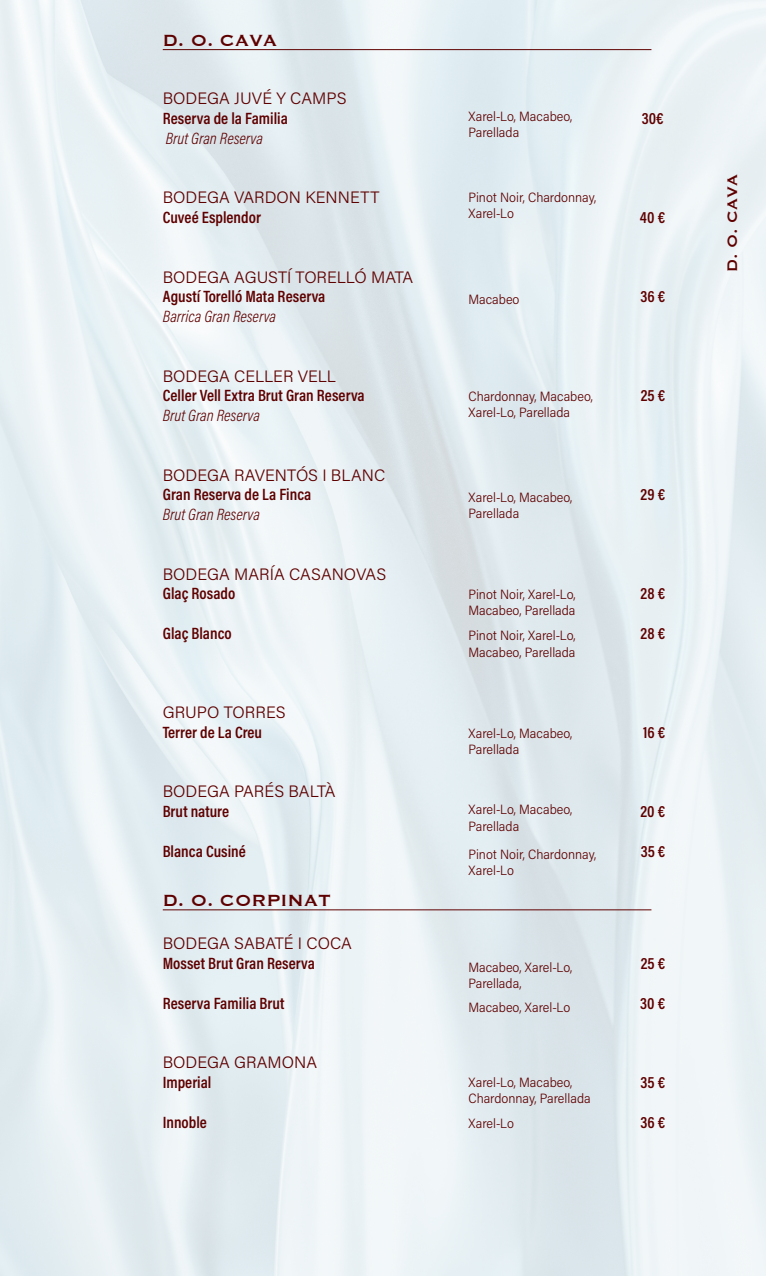
<style>
.page{position:relative;width:766px;height:1276px;background:#fff}
.page>*{position:absolute;margin:0;border:0;box-sizing:border-box;transform-origin:0 0}
.t1{font:21px "Copperplate";color:#5f0000}
.t2{font:18px "Copperplate";color:#5f0000}
.t3{font:16.5px "Acumin Variable Concept";letter-spacing:-.07em;color:#5f0000}
.t4{font:16.5px "Acumin Variable Concept";letter-spacing:.005em;color:#5f0000}
.t5{font:16.5px "Acumin Variable Concept";letter-spacing:.01em;color:#5f0000}
.t6{font:16.5px "Acumin Variable Concept";letter-spacing:-.115em;color:#5f0000}
.t7{font:16.5px "Acumin Variable Concept";letter-spacing:-.05em;color:#5f0000}
.t8{font:16.5px "Acumin Variable Concept";letter-spacing:-.08em;color:#5f0000}
.t9{font:16.5px "Acumin Variable Concept";letter-spacing:-.085em;color:#5f0000}
.t10{font:16.5px "Acumin Variable Concept";letter-spacing:-.105em;color:#5f0000}
.t11{font:16.5px "Acumin Variable Concept";letter-spacing:-.075em;color:#5f0000}
.t12{font:13.5px "Acumin Variable Concept";letter-spacing:-.02em;color:#5f0000}
</style>
<div class="page">
<hr style="left:163px;top:49px;width:488px;height:1px;background:#5f0000">
<hr style="left:163px;top:909px;width:488px;height:1px;background:#5f0000">
<p class="t1" style="left:163px;top:26px;width:116px">D. O. CAVA</p>
<p class="t5" style="left:163px;top:87px;width:185px">BODEGA JUVÉ Y CAMPS</p>
<p class="t3" style="left:163px;top:107px;width:128px">Reserva de la Familia</p>
<p class="t7" style="left:641px;top:107px;width:24px">30€</p>
<p class="t6" style="left:166px;top:127px;width:100px">Brut Gran Reserva</p>
<p class="t12" style="left:468px;top:107px;width:105px">Xarel-Lo, Macabeo,</p>
<p class="t12" style="left:468px;top:123px;width:53px">Parellada</p>
<p class="t5" style="left:163px;top:186px;width:218px">BODEGA VARDON KENNETT</p>
<p class="t9" style="left:163px;top:206px;width:100px">Cuveé Esplendor</p>
<p class="t7" style="left:639px;top:206px;width:28px">40 €</p>
<p class="t12" style="left:468px;top:188px;width:129px">Pinot Noir, Chardonnay,</p>
<p class="t12" style="left:468px;top:204px;width:47px">Xarel-Lo</p>
<p class="t4" style="left:163px;top:265px;width:252px">BODEGA AGUSTÍ TORELLÓ MATA</p>
<p class="t3" style="left:163px;top:285px;width:165px">Agustí Torelló Mata Reserva</p>
<p class="t7" style="left:640px;top:285px;width:27px">36 €</p>
<p class="t10" style="left:163px;top:305px;width:117px">Barrica Gran Reserva</p>
<p class="t12" style="left:468px;top:290px;width:53px">Macabeo</p>
<p class="t4" style="left:163px;top:364px;width:175px">BODEGA CELLER VELL</p>
<p class="t3" style="left:163px;top:384px;width:205px">Celler Vell Extra Brut Gran Reserva</p>
<p class="t7" style="left:640px;top:384px;width:27px">25 €</p>
<p class="t6" style="left:163px;top:404px;width:100px">Brut Gran Reserva</p>
<p class="t12" style="left:468px;top:387px;width:126px">Chardonnay, Macabeo,</p>
<p class="t12" style="left:468px;top:403px;width:103px">Xarel-Lo, Parellada</p>
<p class="t4" style="left:163px;top:463px;width:224px">BODEGA RAVENTÓS I BLANC</p>
<p class="t3" style="left:163px;top:483px;width:151px">Gran Reserva de La Finca</p>
<p class="t7" style="left:640px;top:483px;width:27px">29 €</p>
<p class="t6" style="left:163px;top:503px;width:100px">Brut Gran Reserva</p>
<p class="t12" style="left:468px;top:488px;width:105px">Xarel-Lo, Macabeo,</p>
<p class="t12" style="left:468px;top:504px;width:53px">Parellada</p>
<p class="t4" style="left:163px;top:562px;width:225px">BODEGA MARÍA CASANOVAS</p>
<p class="t8" style="left:163px;top:582px;width:75px">Glaç Rosado</p>
<p class="t7" style="left:640px;top:582px;width:27px">28 €</p>
<p class="t3" style="left:163px;top:622px;width:72px">Glaç Blanco</p>
<p class="t7" style="left:640px;top:622px;width:27px">28 €</p>
<p class="t12" style="left:468px;top:585px;width:109px">Pinot Noir, Xarel-Lo,</p>
<p class="t12" style="left:468px;top:601px;width:109px">Macabeo, Parellada</p>
<p class="t12" style="left:468px;top:626px;width:109px">Pinot Noir, Xarel-Lo,</p>
<p class="t12" style="left:468px;top:642px;width:109px">Macabeo, Parellada</p>
<p class="t5" style="left:163px;top:701px;width:124px">GRUPO TORRES</p>
<p class="t11" style="left:163px;top:721px;width:102px">Terrer de La Creu</p>
<p class="t7" style="left:642px;top:721px;width:25px">16 €</p>
<p class="t12" style="left:468px;top:723px;width:105px">Xarel-Lo, Macabeo,</p>
<p class="t12" style="left:468px;top:740px;width:53px">Parellada</p>
<p class="t4" style="left:163px;top:780px;width:174px">BODEGA PARÉS BALTÀ</p>
<p class="t3" style="left:163px;top:800px;width:69px">Brut nature</p>
<p class="t7" style="left:640px;top:800px;width:27px">20 €</p>
<p class="t8" style="left:163px;top:840px;width:86px">Blanca Cusiné</p>
<p class="t7" style="left:640px;top:840px;width:27px">35 €</p>
<p class="t12" style="left:468px;top:800px;width:105px">Xarel-Lo, Macabeo,</p>
<p class="t12" style="left:468px;top:816px;width:53px">Parellada</p>
<p class="t12" style="left:468px;top:845px;width:129px">Pinot Noir, Chardonnay,</p>
<p class="t12" style="left:468px;top:861px;width:47px">Xarel-Lo</p>
<p class="t1" style="left:163px;top:886px;width:169px">D. O. CORPINAT</p>
<p class="t5" style="left:163px;top:932px;width:190px">BODEGA SABATÉ I COCA</p>
<p class="t3" style="left:163px;top:952px;width:155px">Mosset Brut Gran Reserva</p>
<p class="t7" style="left:640px;top:952px;width:27px">25 €</p>
<p class="t3" style="left:163px;top:991px;width:124px">Reserva Familia Brut</p>
<p class="t7" style="left:640px;top:991px;width:28px">30 €</p>
<p class="t12" style="left:468px;top:958px;width:105px">Macabeo, Xarel-Lo,</p>
<p class="t12" style="left:468px;top:974px;width:55px">Parellada,</p>
<p class="t12" style="left:468px;top:998px;width:104px">Macabeo, Xarel-Lo</p>
<p class="t4" style="left:163px;top:1051px;width:156px">BODEGA GRAMONA</p>
<p class="t3" style="left:163px;top:1071px;width:50px">Imperial</p>
<p class="t7" style="left:640px;top:1071px;width:27px">35 €</p>
<p class="t9" style="left:163px;top:1110px;width:47px">Innoble</p>
<p class="t7" style="left:640px;top:1110px;width:27px">36 €</p>
<p class="t12" style="left:468px;top:1072px;width:105px">Xarel-Lo, Macabeo,</p>
<p class="t12" style="left:468px;top:1088px;width:124px">Chardonnay, Parellada</p>
<p class="t12" style="left:468px;top:1114px;width:47px">Xarel-Lo</p>
<p class="t2" style="left:720px;top:272px;width:99px;rotate:-90deg">D. O. CAVA</p>
</div>
